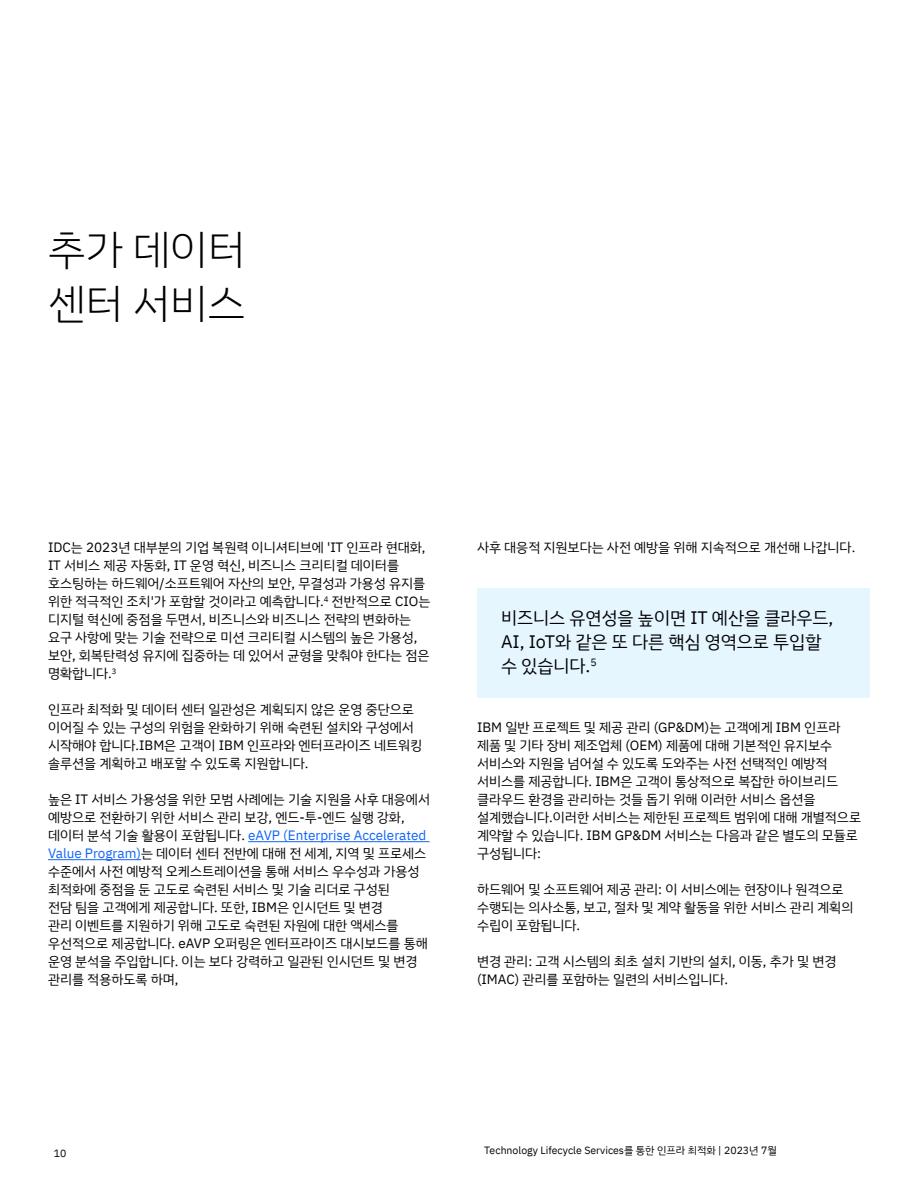
<style>
.page{position:relative;width:918px;height:1188px;background:#fff}
.page>*{position:absolute;margin:0;border:0;box-sizing:border-box;transform-origin:0 0}
.Title_28_36{font:300 42px/54px "IBM Plex Sans KR";color:#000}
.Callout_bkgd{font:18px/24px "IBM Plex Sans KR";color:#000}
.Body_text{font:13.5px/18px "IBM Plex Sans KR";color:#000}
.t1{font:10.5px "IBM Plex Sans KR";color:#000}
.s1{color:#0f62fe}
</style>
<div class="page">
<div style="left:477px;top:588px;width:393px;height:110px;background:#e5f6ff"></div>
<hr style="left:248px;top:841px;width:182px;height:1px;background:#0f62fe">
<hr style="left:48px;top:859px;width:93px;height:1px;background:#0f62fe">
<h1 class="Title_28_36" style="left:48px;top:223px;width:199px">추가 데이터 센터 서비스</h1>
<p class="Body_text" style="left:48px;top:538px;width:384px">IDC는 2023년 대부분의 기업 복원력 이니셔티브에 'IT 인프라 현대화,<br>IT 서비스 제공 자동화, IT 운영 혁신, 비즈니스 크리티컬 데이터를 호스팅하는 하드웨어/소프트웨어 자산의 보안, 무결성과 가용성 유지를 위한 적극적인 조치'가 포함할 것이라고 예측합니다.<sup>4</sup> 전반적으로 CIO는 디지털 혁신에 중점을 두면서, 비즈니스와 비즈니스 전략의 변화하는 요구 사항에 맞는 기술 전략으로 미션 크리티컬 시스템의 높은 가용성, 보안, 회복탄력성 유지에 집중하는 데 있어서 균형을 맞춰야 한다는 점은 명확합니다.<sup>3</sup></p>
<p class="Body_text" style="left:48px;top:700px;width:376px">인프라 최적화 및 데이터 센터 일관성은 계획되지 않은 운영 중단으로 이어질 수 있는 구성의 위험을 완화하기 위해 숙련된 설치와 구성에서 시작해야 합니다.IBM은 고객이 IBM 인프라와 엔터프라이즈 네트워킹 솔루션을 계획하고 배포할 수 있도록 지원합니다.</p>
<p class="Body_text" style="left:48px;top:790px;width:384px">높은 IT 서비스 가용성을 위한 모범 사례에는 기술 지원을 사후 대응에서 예방으로 전환하기 위한 서비스 관리 보강, 엔드-투-엔드 실행 강화, 데이터 분석 기술 활용이 포함됩니다. <span class="s1">eAVP (Enterprise Accelerated Value Program)</span>는 데이터 센터 전반에 대해 전 세계, 지역 및 프로세스 수준에서 사전 예방적 오케스트레이션을 통해 서비스 우수성과 가용성 최적화에 중점을 둔 고도로 숙련된 서비스 및 기술 리더로 구성된<br>전담 팀을 고객에게 제공합니다. 또한, IBM은 인시던트 및 변경<br>관리 이벤트를 지원하기 위해 고도로 숙련된 자원에 대한 액세스를 우선적으로 제공합니다. eAVP 오퍼링은 엔터프라이즈 대시보드를 통해 운영 분석을 주입합니다. 이는 보다 강력하고 일관된 인시던트 및 변경 관리를 적용하도록 하며,</p>
<p class="Body_text" style="left:477px;top:538px;width:380px">사후 대응적 지원보다는 사전 예방을 위해 지속적으로 개선해 나갑니다.</p>
<p class="Callout_bkgd" style="left:501px;top:606px;width:334px">비즈니스 유연성을 높이면 IT 예산을 클라우드,<br>AI, IoT와 같은 또 다른 핵심 영역으로 투입할 수 있습니다.<sup>5</sup></p>
<p class="Body_text" style="left:477px;top:718px;width:386px">IBM 일반 프로젝트 및 제공 관리 (GP&amp;DM)는 고객에게 IBM 인프라 제품 및 기타 장비 제조업체 (OEM) 제품에 대해 기본적인 유지보수 서비스와 지원을 넘어설 수 있도록 도와주는 사전 선택적인 예방적 서비스를 제공합니다. IBM은 고객이 통상적으로 복잡한 하이브리드 클라우드 환경을 관리하는 것들 돕기 위해 이러한 서비스 옵션을 설계했습니다.이러한 서비스는 제한된 프로젝트 범위에 대해 개별적으로 계약할 수 있습니다. IBM GP&amp;DM 서비스는 다음과 같은 별도의 모듈로 구성됩니다:</p>
<p class="Body_text" style="left:477px;top:880px;width:378px">하드웨어 및 소프트웨어 제공 관리: 이 서비스에는 현장이나 원격으로 수행되는 의사소통, 보고, 절차 및 계약 활동을 위한 서비스 관리 계획의 수립이 포함됩니다.</p>
<p class="Body_text" style="left:477px;top:952px;width:361px">변경 관리: 고객 시스템의 최초 설치 기반의 설치, 이동, 추가 및 변경 (IMAC) 관리를 포함하는 일련의 서비스입니다.</p>
<p class="t1" style="left:54px;top:1147px;width:14px">10</p>
<p class="t1" style="left:484px;top:1145px;width:294px">Technology Lifecycle Services를 통한 인프라 최적화 | 2023년 7월</p>
</div>
